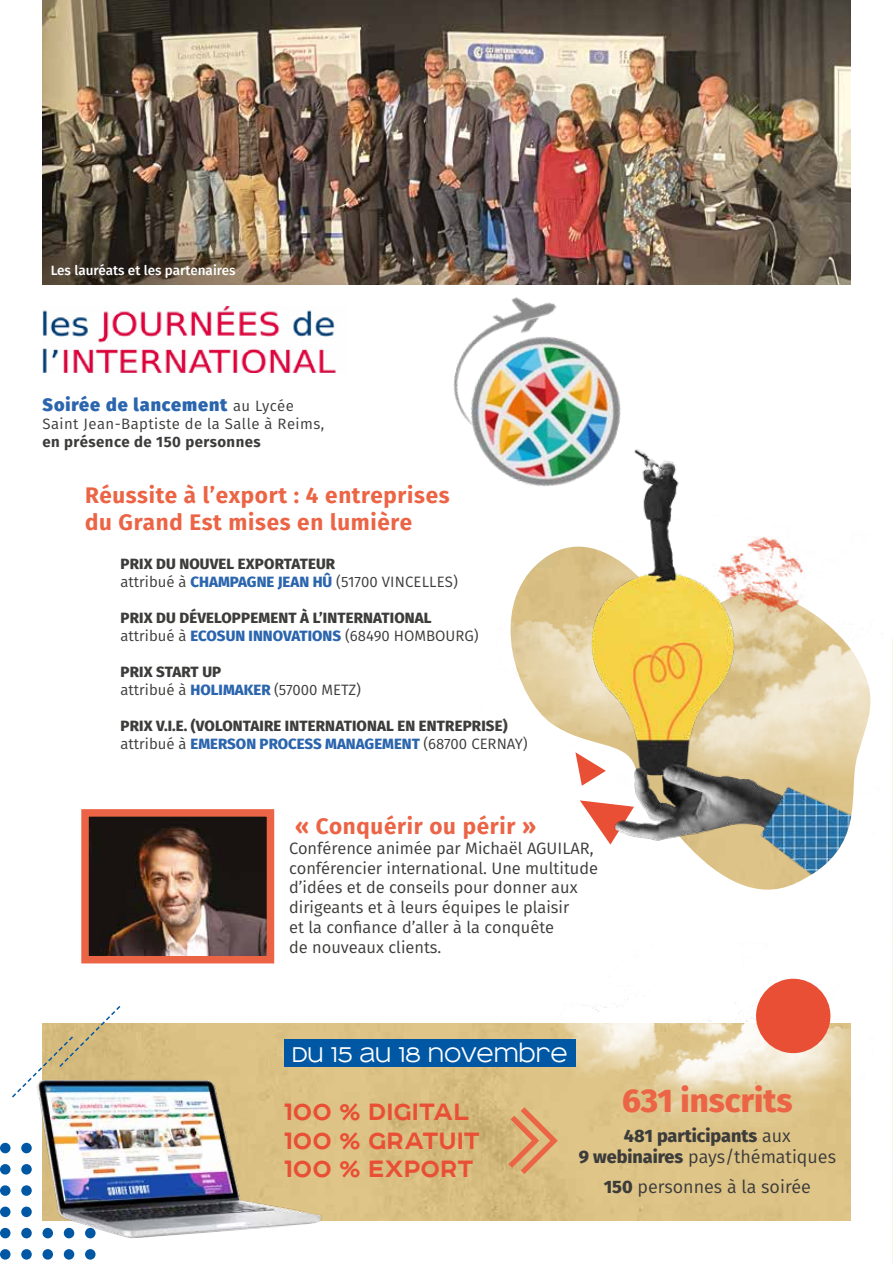
<style>
.page{position:relative;width:893px;height:1263px;background:#fff}
.page>*{position:absolute;margin:0;border:0;box-sizing:border-box;transform-origin:0 0}
.t1{font:800 33px "Fira Sans";color:#ec6446}
.t2{font:700 30px/28.5px "Affect";color:#e94f35}
.t3{font:300 27px "Affect";color:#fff}
.t4{font:700 22.5px/27px "Fira Sans";letter-spacing:.03em;color:#ec6446}
.t5{font:800 18px/21.6px "Fira Sans";color:#3c3c3b;text-align:center}
.t6{font:800 18px "Fira Sans";letter-spacing:.05em;color:#2b65ae}
.t7{font:18px "Fira Sans";color:#3c3c3b}
.t8{font:16.5px/19.8px "Fira Sans";color:#3c3c3b}
.t9{font:800 15px/18px "Fira Sans";letter-spacing:.01em;color:#3c3c3b}
.t10{font:15px/18px "Fira Sans";letter-spacing:.01em;color:#3c3c3b}
.t11{font:15px "Fira Sans";letter-spacing:.03em;color:#3c3c3b}
.t12{font:700 15px "Fira Sans";letter-spacing:.03em;color:#3c3c3b}
.t13{font:500 13.5px "Fira Sans";color:#fff}
.s1{font-weight:400;font-size:15px;color:#3c3c3b}
.s2{font-weight:800}
.s3{font-weight:800;color:#2b65ae}
.s4{font-weight:400}
.s5{color:#2b65ae}
</style>
<div class="page">
<img style="left:510px;top:548px;width:57px;height:185px">
<img style="left:793px;top:622px;width:78px;height:216px">
<img style="left:567px;top:481px;width:226px;height:357px">
<img style="left:704px;top:510px;width:121px;height:123px">
<svg style="left:575px;top:752px;width:31px;height:34px"></svg>
<div style="left:0;top:1143px;width:11px;height:10px;background:#0058a5;border-radius:50%"></div>
<div style="left:0;top:1164px;width:11px;height:10px;background:#0058a5;border-radius:50%"></div>
<div style="left:0;top:1185px;width:11px;height:11px;background:#0058a5;border-radius:50%"></div>
<div style="left:0;top:1206px;width:11px;height:11px;background:#0058a5;border-radius:50%"></div>
<div style="left:0;top:1228px;width:11px;height:10px;background:#0058a5;border-radius:50%"></div>
<div style="left:0;top:1249px;width:11px;height:10px;background:#0058a5;border-radius:50%"></div>
<img style="left:892px;top:637px;width:1px;height:201px">
<img style="left:43px;top:306px;width:293px;height:67px">
<img style="left:43px;top:0;width:807px;height:284px">
<img style="left:90px;top:818px;width:175px;height:136px">
<div style="left:81px;top:809px;width:193px;height:154px;border:8px solid #ec6446"></div>
<img style="left:122px;top:1023px;width:407px;height:197px">
<img style="left:529px;top:838px;width:364px;height:425px">
<div style="left:756px;top:979px;width:74px;height:74px;background:#e94f35;border-radius:50%"></div>
<div style="left:284px;top:1039px;width:292px;height:28px;background:#0058a5"></div>
<svg style="left:503px;top:1102px;width:58px;height:78px;background:#dbad76"></svg>
<svg style="left:42px;top:1006px;width:80px;height:34px"></svg>
<img style="left:12px;top:1040px;width:326px;height:220px">
<img style="left:401px;top:256px;width:276px;height:276px">
<p class="t13" style="left:51px;top:260px;width:186px">Les lauréats et les partenaires</p>
<p class="t6" style="left:43px;top:389px;width:253px">Soirée de lancement <span class="s1">au Lycée</span></p>
<p class="t11" style="left:43px;top:413px;width:283px">Saint Jean-Baptiste de la Salle à Reims,</p>
<p class="t12" style="left:43px;top:429px;width:220px">en présence de 150 personnes</p>
<h3 class="t4" style="left:85px;top:480px;width:366px">Réussite à l’export : 4 entreprises du Grand Est mises en lumière</h3>
<p class="t10" style="left:120px;top:554px;width:339px"><span class="s2">PRIX DU NOUVEL EXPORTATEUR<br></span>attribué à <span class="s3">CHAMPAGNE JEAN HÛ</span> (51700 VINCELLES)</p>
<p class="t9" style="left:120px;top:608px;width:360px">PRIX DU DÉVELOPPEMENT À L’INTERNATIONAL <span class="s4">attribué à</span> <span class="s5">ECOSUN INNOVATIONS</span> <span class="s4">(68490 HOMBOURG)</span></p>
<p class="t10" style="left:120px;top:662px;width:242px"><span class="s2">PRIX START UP<br></span>attribué à <span class="s3">HOLIMAKER</span> (57000 METZ)</p>
<p class="t9" style="left:120px;top:716px;width:409px">PRIX V.I.E. (VOLONTAIRE INTERNATIONAL EN ENTREPRISE) <span class="s4">attribué à</span> <span class="s5">EMERSON PROCESS MANAGEMENT</span> <span class="s4">(68700 CERNAY)</span></p>
<h3 class="t4" style="left:295px;top:811px;width:243px">« Conquérir ou périr »</h3>
<p class="t8" style="left:289px;top:838px;width:310px">Conférence animée par Michaël AGUILAR, conférencier international. Une multitude d’idées et de conseils pour donner aux dirigeants et à leurs équipes le plaisir<br>et la confiance d’aller à la conquête<br>de nouveaux clients.</p>
<h3 class="t3" style="left:292px;top:1036px;width:278px">Du 15 au 18 novembre</h3>
<h2 class="t2" style="left:284px;top:1095px;width:198px">100 % DIGITAL<br>100 % GRATUIT<br>100 % EXPORT</h2>
<h1 class="t1" style="left:622px;top:1071px;width:172px">631 inscrits</h1>
<p class="t5" style="left:579px;top:1123px;width:259px">481 participants <span class="s4">aux<br></span>9 webinaires <span class="s4">pays/thématiques</span></p>
<p class="t7" style="left:604px;top:1174px;width:209px"><span class="s2">150</span> personnes à la soirée</p>
</div>
